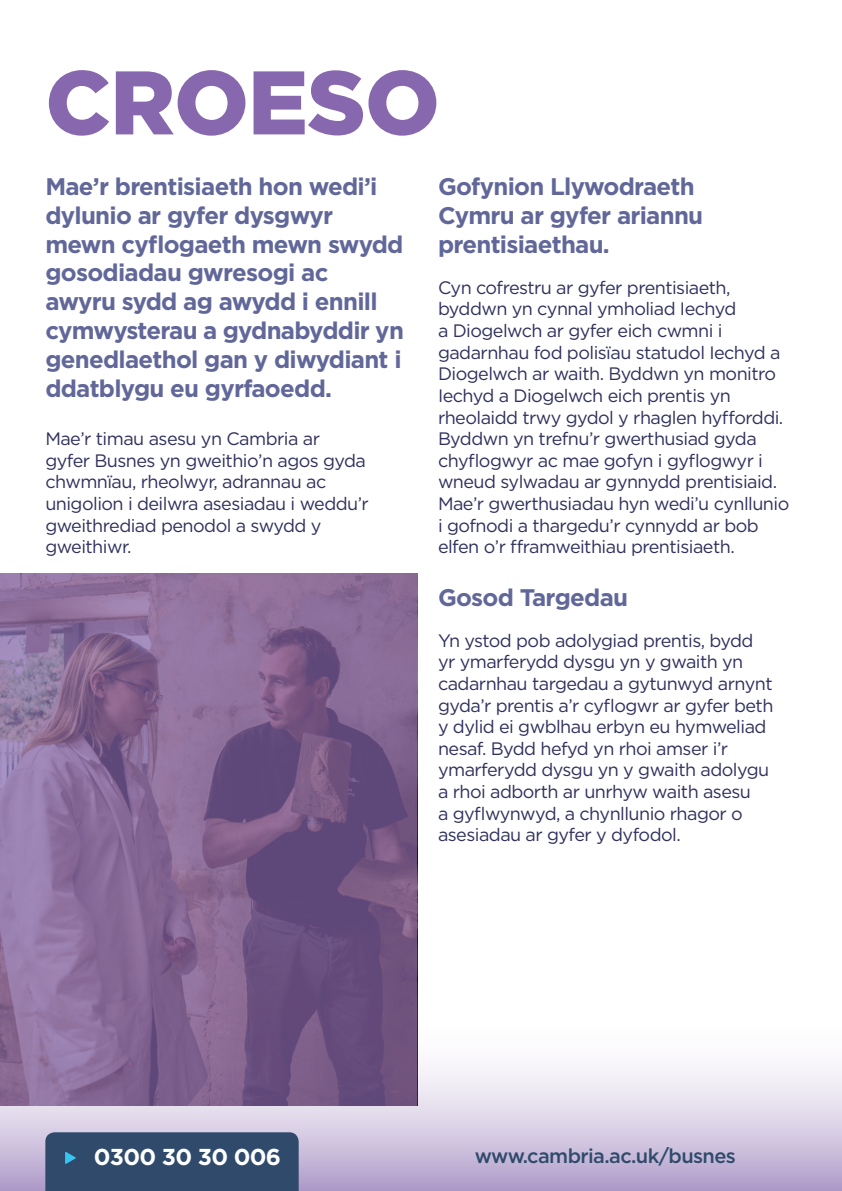
<style>
.page{position:relative;width:842px;height:1191px;background:#fff}
.page>*{position:absolute;margin:0;border:0;box-sizing:border-box;transform-origin:0 0}
.t1{font:900 90px "Gotham";letter-spacing:-.01em;color:#8768ae}
.t2{font:700 24px/28.8px "Gotham";letter-spacing:-.03em;color:#616899}
.t3{font:700 23px "Gotham";letter-spacing:-.03em;color:#fff}
.t4{font:500 20px "Gotham";letter-spacing:-.03em;color:#2f4a6b}
.t5{font:18px/21.6px "Gotham";letter-spacing:-.03em;color:#2f305d}
</style>
<div class="page">
<svg style="left:0;top:992px;width:842px;height:199px"></svg>
<svg style="left:0;top:574px;width:417px;height:532px;background:#806491"></svg>
<div style="left:45px;top:1132px;width:254px;height:59px;background:#2f4a6b"></div>
<h1 class="t1" style="left:45px;top:40px;width:396px">CROESO</h1>
<h2 class="t2" style="left:45px;top:172px;width:360px">Mae’r brentisiaeth hon wedi’i dylunio ar gyfer dysgwyr mewn cyflogaeth mewn swydd gosodiadau gwresogi ac awyru sydd ag awydd i ennill cymwysterau a gydnabyddir yn genedlaethol gan y diwydiant i ddatblygu eu gyrfaoedd.</h2>
<p class="t5" style="left:45px;top:427px;width:325px">Mae’r timau asesu yn Cambria ar gyfer Busnes yn gweithio’n agos gyda chwmnïau, rheolwyr, adrannau ac unigolion i deilwra asesiadau i weddu’r gweithrediad penodol a swydd y gweithiwr.</p>
<h2 class="t2" style="left:438px;top:172px;width:267px">Gofynion Llywodraeth<br>Cymru ar gyfer ariannu prentisiaethau.</h2>
<p class="t5" style="left:438px;top:276px;width:353px">Cyn cofrestru ar gyfer prentisiaeth, byddwn yn cynnal ymholiad Iechyd<br>a Diogelwch ar gyfer eich cwmni i gadarnhau fod polisïau statudol Iechyd a Diogelwch ar waith. Byddwn yn monitro Iechyd a Diogelwch eich prentis yn rheolaidd trwy gydol y rhaglen hyfforddi.<br>Byddwn yn trefnu’r gwerthusiad gyda chyflogwyr ac mae gofyn i gyflogwyr i wneud sylwadau ar gynnydd prentisiaid.<br>Mae’r gwerthusiadau hyn wedi’u cynllunio i gofnodi a thargedu’r cynnydd ar bob elfen o’r fframweithiau prentisiaeth.</p>
<h2 class="t2" style="left:438px;top:582px;width:192px">Gosod Targedau</h2>
<p class="t5" style="left:438px;top:629px;width:337px">Yn ystod pob adolygiad prentis, bydd yr ymarferydd dysgu yn y gwaith yn cadarnhau targedau a gytunwyd arnynt gyda’r prentis a’r cyflogwr ar gyfer beth y dylid ei gwblhau erbyn eu hymweliad nesaf. Bydd hefyd yn rhoi amser i’r ymarferydd dysgu yn y gwaith adolygu a rhoi adborth ar unrhyw waith asesu<br>a gyflwynwyd, a chynllunio rhagor o asesiadau ar gyfer y dyfodol.</p>
<p class="t3" style="left:94px;top:1142px;width:189px">0300 30 30 006</p>
<p class="t4" style="left:475px;top:1142px;width:263px">www.cambria.ac.uk/busnes</p>
</div>
